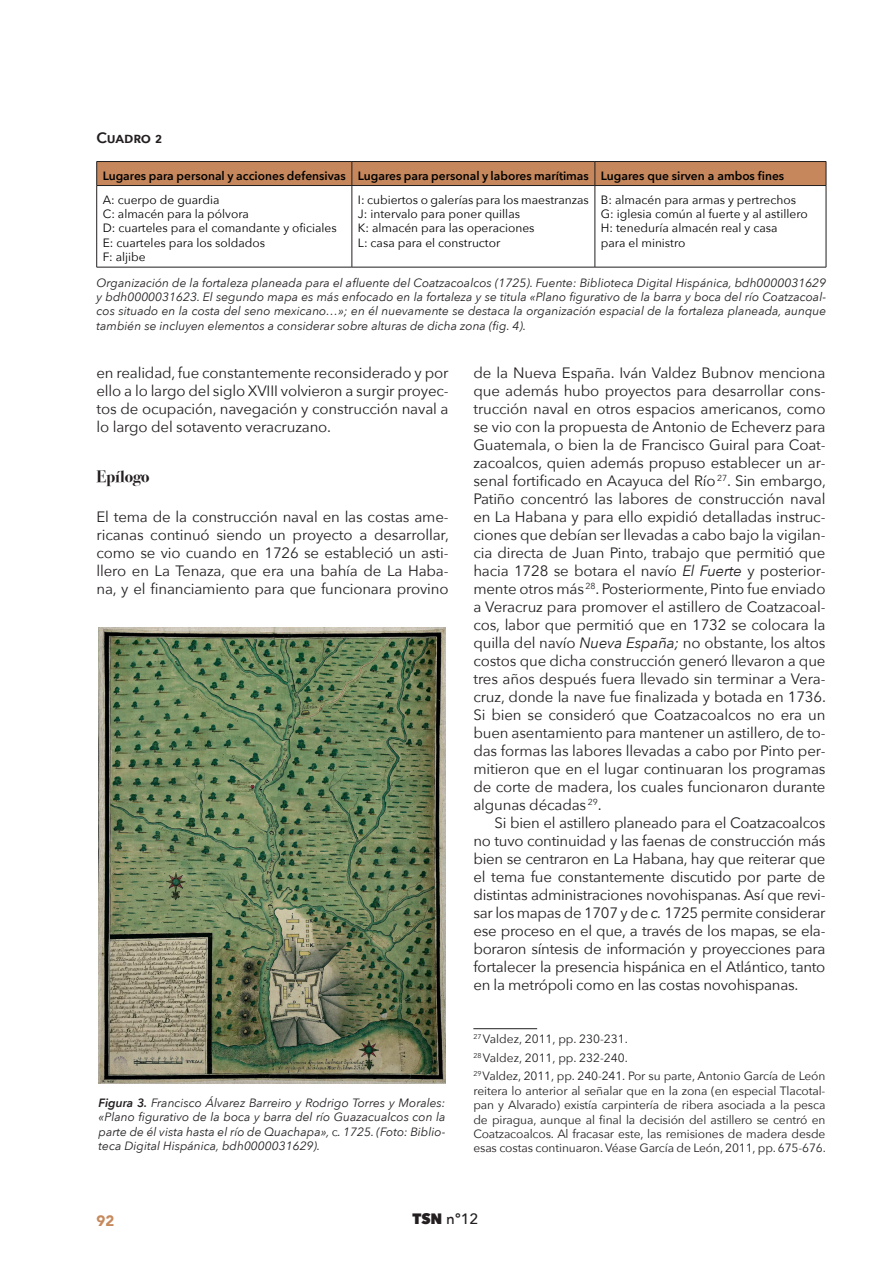
<style>
.page{position:relative;width:893px;height:1263px;background:#fff}
.page>*{position:absolute;margin:0;border:0;box-sizing:border-box;transform-origin:0 0}
.Ladillo{font:700 16.5px "Bodoni Svty Two ITCTT";color:#231f20}
.PRIMER_PARRAFO{font:15px/18px "Avenir Next";letter-spacing:-.01em;color:#231f20;text-align:justify}
.TEXTO{font:15px/18px "Avenir Next";letter-spacing:-.02em;color:#231f20;text-align:justify}
.t1{font:500 15px "Avenir Next";color:#231f20}
.cuadro_tabla{font:600 15px "Avenir Next";color:#231f20}
.t2{font:900 15px "Avenir";color:#c6895c}
.t3{font:italic 12px/14.4px "Avenir Next";color:#231f20;text-align:justify}
.Nota_al_pie{font:12px/14.4px "Avenir Next";letter-spacing:-.01em;color:#231f20;text-align:justify}
.t4{font:12px/14.4px "Avenir Next";color:#000}
.t5{font:600 12px "Avenir Next";color:#000}
.s1{font-weight:600}
.s2{font-style:normal}
.s3{font-style:italic}
.s4{font-weight:800}
</style>
<div class="page">
<hr style="left:473px;top:1028px;width:64px;height:1px;background:#231f20">
<hr style="left:96px;top:186px;width:1px;height:81px;background:#231f20">
<hr style="left:352px;top:186px;width:1px;height:81px;background:#231f20">
<hr style="left:595px;top:186px;width:1px;height:81px;background:#231f20">
<hr style="left:826px;top:186px;width:1px;height:81px;background:#231f20">
<hr style="left:97px;top:267px;width:255px;height:1px;background:#231f20">
<hr style="left:352px;top:267px;width:243px;height:1px;background:#231f20">
<hr style="left:595px;top:267px;width:231px;height:1px;background:#231f20">
<hr style="left:97px;top:161px;width:255px;height:1px;background:#231f20">
<hr style="left:352px;top:161px;width:243px;height:1px;background:#231f20">
<hr style="left:595px;top:161px;width:231px;height:1px;background:#231f20">
<div style="left:96px;top:162px;width:731px;height:24px;background:#c5875b"></div>
<hr style="left:595px;top:185px;width:231px;height:1px;background:#231f20">
<img style="left:99px;top:627px;width:346px;height:456px">
<p class="cuadro_tabla" style="left:97px;top:124px;width:67px">Cuadro 2</p>
<p class="t5" style="left:103px;top:165px;width:245px">Lugares para personal y acciones defensivas</p>
<p class="t5" style="left:358px;top:165px;width:233px">Lugares para personal y labores marítimas</p>
<p class="t5" style="left:601px;top:165px;width:185px">Lugares que sirven a ambos fines</p>
<p class="t4" style="left:103px;top:192px;width:118px">A: cuerpo de guardia</p>
<p class="t4" style="left:103px;top:206px;width:148px">C: almacén para la pólvora</p>
<p class="t4" style="left:103px;top:220px;width:235px">D: cuarteles para el comandante y oficiales</p>
<p class="t4" style="left:103px;top:235px;width:164px">E: cuarteles para los soldados</p>
<p class="t4" style="left:103px;top:249px;width:45px">F: aljibe</p>
<p class="t4" style="left:601px;top:192px;width:197px">B: almacén para armas y pertrechos</p>
<p class="t4" style="left:601px;top:206px;width:208px">G: iglesia común al fuerte y al astillero</p>
<p class="t4" style="left:601px;top:220px;width:178px">H: teneduría almacén real y casa para el ministro</p>
<p class="t3" style="left:97px;top:275px;width:731px">Organización de la fortaleza planeada para el afluente del Coatzacoalcos (1725). Fuente: Biblioteca Digital Hispánica, bdh0000031629 y bdh0000031623. El segundo mapa es más enfocado en la fortaleza y se titula «Plano figurativo de la barra y boca del río Coatzacoal&shy;cos situado en la costa del seno mexicano…»; en él nuevamente se destaca la organización espacial de la fortaleza planeada, aunque también se incluyen elementos a considerar sobre alturas de dicha zona (fig. 4).</p>
<p class="t4" style="left:358px;top:192px;width:232px">I: cubiertos o galerías para los maestranzas</p>
<p class="t4" style="left:358px;top:206px;width:164px">J: intervalo para poner quillas</p>
<p class="t4" style="left:358px;top:220px;width:178px">K: almacén para las operaciones</p>
<p class="t4" style="left:358px;top:235px;width:144px">L: casa para el constructor</p>
<p class="TEXTO" style="left:97px;top:363px;width:354px">en realidad, fue constantemente reconsiderado y por ello a lo largo del siglo XVIII volvieron a surgir proyec&shy;tos de ocupación, navegación y construcción naval a lo largo del sotavento veracruzano.</p>
<p class="Ladillo" style="left:97px;top:462px;width:55px">Epílogo</p>
<p class="PRIMER_PARRAFO" style="left:97px;top:507px;width:354px">El tema de la construcción naval en las costas ame&shy;ricanas continuó siendo un proyecto a desarrollar, como se vio cuando en 1726 se estableció un asti&shy;llero en La Tenaza, que era una bahía de La Haba&shy;na, y el financiamiento para que funcionara provino</p>
<p class="t3" style="left:99px;top:1095px;width:348px"><span class="s1">Figura 3.</span> Francisco Álvarez Barreiro y Rodrigo Torres y Morales: «Plano figurativo de la boca y barra del río Guazacualcos con la parte de él vista hasta el río de Quachapa», <span class="s2">c</span>. 1725. (Foto: Biblio&shy;teca Digital Hispánica, bdh0000031629).</p>
<p class="PRIMER_PARRAFO" style="left:473px;top:363px;width:354px">de la Nueva España. Iván Valdez Bubnov menciona que además hubo proyectos para desarrollar cons&shy;trucción naval en otros espacios americanos, como se vio con la propuesta de Antonio de Echeverz para Guatemala, o bien la de Francisco Guiral para Coat&shy;zacoalcos, quien además propuso establecer un ar&shy;senal fortificado en Acayuca del Río <sup>27</sup>. Sin embargo, Patiño concentró las labores de construcción naval en La Habana y para ello expidió detalladas instruc&shy;ciones que debían ser llevadas a cabo bajo la vigilan&shy;cia directa de Juan Pinto, trabajo que permitió que hacia 1728 se botara el navío <span class="s3">El Fuerte</span> y posterior&shy;mente otros más <sup>28</sup>. Posteriormente, Pinto fue enviado a Veracruz para promover el astillero de Coatzacoal&shy;cos, labor que permitió que en 1732 se colocara la quilla del navío <span class="s3">Nueva España;</span> no obstante, los altos costos que dicha construcción generó llevaron a que tres años después fuera llevado sin terminar a Vera&shy;cruz, donde la nave fue finalizada y botada en 1736.<br>Si bien se consideró que Coatzacoalcos no era un buen asentamiento para mantener un astillero, de to&shy;das formas las labores llevadas a cabo por Pinto per&shy;mitieron que en el lugar continuaran los programas de corte de madera, los cuales funcionaron durante algunas décadas <sup>29</sup>.</p>
<p class="TEXTO" style="left:473px;top:813px;width:354px;text-indent:21px">Si bien el astillero planeado para el Coatzacoalcos no tuvo continuidad y las faenas de construcción más bien se centraron en La Habana, hay que reiterar que el tema fue constantemente discutido por parte de distintas administraciones novohispanas. Así que revi&shy;sar los mapas de 1707 y de <span class="s3">c.</span> 1725 permite considerar ese proceso en el que, a través de los mapas, se ela&shy;boraron síntesis de información y proyecciones para fortalecer la presencia hispánica en el Atlántico, tanto en la metrópoli como en las costas novohispanas.</p>
<p class="Nota_al_pie" style="left:473px;top:1031px;width:156px"><sup>27</sup> Valdez, 2011, pp. 230-231.</p>
<p class="Nota_al_pie" style="left:473px;top:1050px;width:156px"><sup>28</sup> Valdez, 2011, pp. 232-240.</p>
<p class="Nota_al_pie" style="left:473px;top:1068px;width:354px"><sup>29</sup> Valdez, 2011, pp. 240-241. Por su parte, Antonio García de León reitera lo anterior al señalar que en la zona (en especial Tlacotal&shy;pan y Alvarado) existía carpintería de ribera asociada a la pesca de piragua, aunque al final la decisión del astillero se centró en Coatzacoalcos. Al fracasar este, las remisiones de madera desde esas costas continuaron. Véase García de León, 2011, pp. 675-676.</p>
<p class="t2" style="left:97px;top:1208px;width:19px">92</p>
<p class="t1" style="left:412px;top:1206px;width:68px"><span class="s4">TSN</span> nº12</p>
</div>
